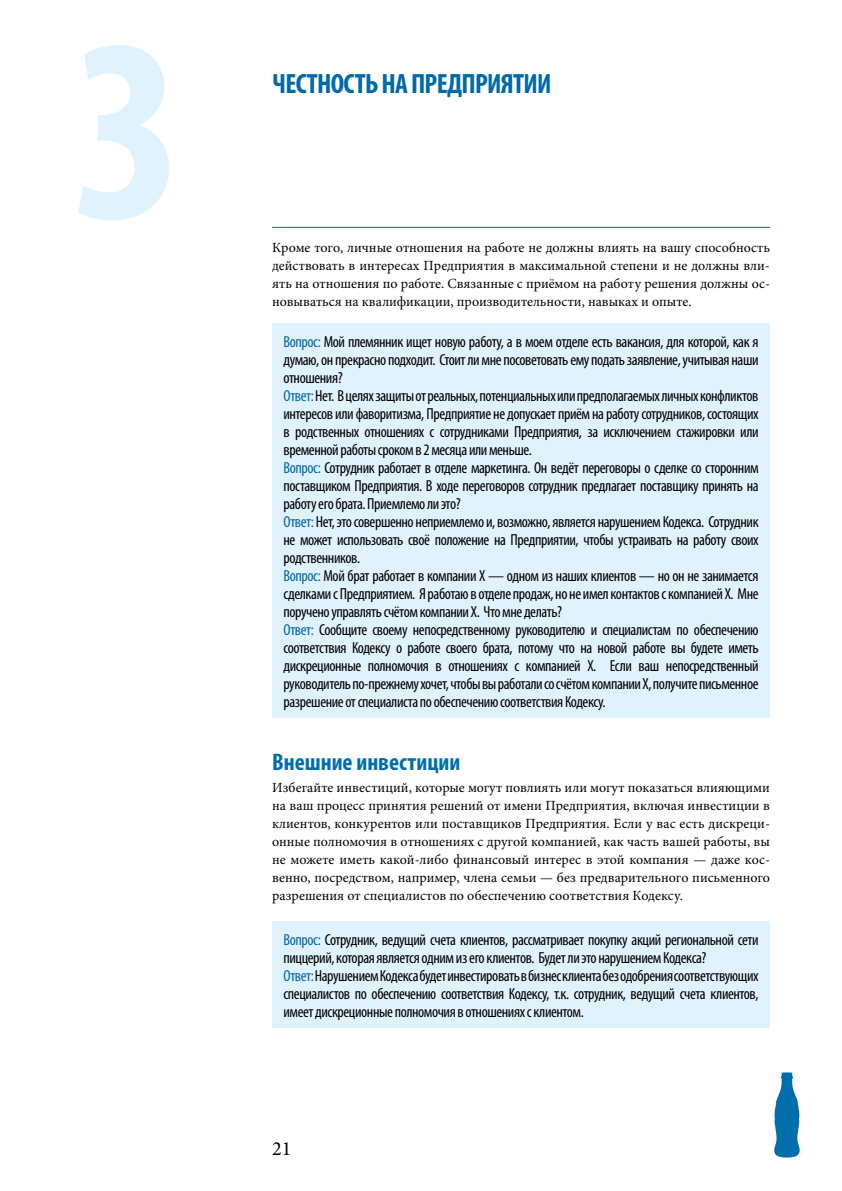
<style>
.page{position:relative;width:842px;height:1191px;background:#fff}
.page>*{position:absolute;margin:0;border:0;box-sizing:border-box;transform-origin:0 0}
.t1{font:700 condensed 263px "Myriad Pro";color:#dff2fd}
.t2{font:700 condensed 28px "Myriad Pro";letter-spacing:-.025em;color:#0069a8}
.t3{font:700 condensed 24px "Myriad Pro";color:#006eab}
.t4{font:20px "Minion Pro";color:#000}
.t5{font:condensed 16px/18px "Myriad Pro";letter-spacing:-.025em;color:#000}
.t6{font:14px/18px "Minion Pro";color:#000;text-align:justify}
.s1{color:#0069a8}
</style>
<div class="page">
<svg style="left:774px;top:1072px;width:26px;height:85px"></svg>
<hr style="left:272px;top:227px;width:498px;height:1px;background:#0069a8">
<div style="left:272px;top:323px;width:498px;height:395px;background:#dff2fd"></div>
<div style="left:272px;top:921px;width:498px;height:107px;background:#dff2fd"></div>
<h1 class="t1" style="left:72px;top:-34px;width:114px">3</h1>
<h2 class="t2" style="left:272px;top:66px;width:281px">ЧЕСТНОСТЬ НА ПРЕДПРИЯТИИ</h2>
<p class="t6" style="left:272px;top:239px;width:499px">Кроме того, личные отношения на работе не должны влиять на вашу способность действовать в интересах Предприятия в максимальной степени и не должны вли&shy;ять на отношения по работе. Связанные с приёмом на работу решения должны ос&shy;новываться на квалификации, производительности, навыках и опыте.</p>
<p class="t5" style="left:283px;top:332px;width:477px"><span class="s1">Вопрос:</span> Мой племянник ищет новую работу, а в моем отделе есть вакансия, для которой, как я думаю, он прекрасно подходит. Стоит ли мне посоветовать ему подать заявление, учитывая наши отношения?<br><span class="s1">Ответ:</span>Нет. В целях защиты от реальных, потенциальных или предполагаемых личных конфликтов интересов или фаворитизма, Предприятие не допускает приём на работу сотрудников, состоящих в родственных отношениях с сотрудниками Предприятия, за исключением стажировки или временной работы сроком в 2 месяца или меньше.<br><span class="s1">Вопрос:</span> Сотрудник работает в отделе маркетинга. Он ведёт переговоры о сделке со сторонним поставщиком Предприятия. В ходе переговоров сотрудник предлагает поставщику принять на работу его брата. Приемлемо ли это?<br><span class="s1">Ответ:</span> Нет, это совершенно неприемлемо и, возможно, является нарушением Кодекса. Сотрудник не может использовать своё положение на Предприятии, чтобы устраивать на работу своих родственников.<br><span class="s1">Вопрос:</span> Мой брат работает в компании X — одном из наших клиентов — но он не занимается сделками с Предприятием. Я работаю в отделе продаж, но не имел контактов с компанией X. Мне поручено управлять счётом компании X. Что мне делать?<br><span class="s1">Ответ:</span> Сообщите своему непосредственному руководителю и специалистам по обеспечению соответствия Кодексу о работе своего брата, потому что на новой работе вы будете иметь дискреционные полномочия в отношениях с компанией X. Если ваш непосредственный руководитель по-прежнему хочет, чтобы вы работали со счётом компании X, получите письменное разрешение от специалиста по обеспечению соответствия Кодексу.</p>
<h3 class="t3" style="left:272px;top:747px;width:190px">Внешние инвестиции</h3>
<p class="t6" style="left:272px;top:779px;width:499px">Избегайте инвестиций, которые могут повлиять или могут показаться влияющими на ваш процесс принятия решений от имени Предприятия, включая инвестиции в клиентов, конкурентов или поставщиков Предприятия. Если у вас есть дискреци&shy;онные полномочия в отношениях с другой компанией, как часть вашей работы, вы не можете иметь какой-либо финансовый интерес в этой компания — даже кос&shy;венно, посредством, например, члена семьи — без предварительного письменного разрешения от специалистов по обеспечению соответствия Кодексу.</p>
<p class="t5" style="left:283px;top:930px;width:477px"><span class="s1">Вопрос:</span> Сотрудник, ведущий счета клиентов, рассматривает покупку акций региональной сети пиццерий, которая является одним из его клиентов. Будет ли это нарушением Кодекса?<br><span class="s1">Ответ:</span>Нарушением Кодекса будет инвестировать в бизнес клиента без одобрения соответствующих специалистов по обеспечению соответствия Кодексу, т.к. сотрудник, ведущий счета клиентов, имеет дискреционные полномочия в отношениях с клиентом.</p>
<p class="t4" style="left:272px;top:1134px;width:21px">21</p>
</div>
